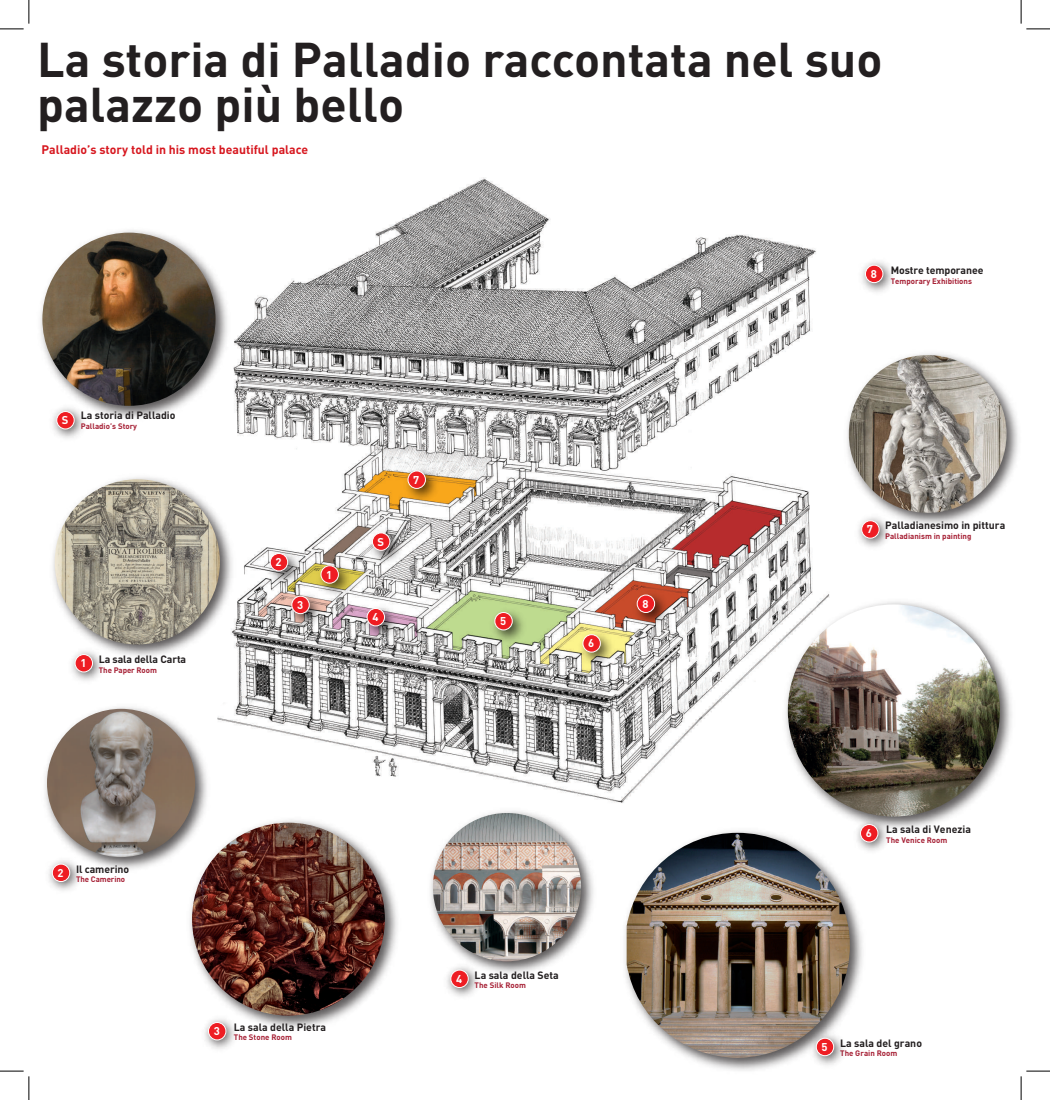
<style>
.page{position:relative;width:1050px;height:1100px;background:#fff}
.page>*{position:absolute;margin:0;border:0;box-sizing:border-box;transform-origin:0 0}
.t1{font:700 48.12px/45.5px "DIN";color:#231f20}
.t2{font:700 12.25px "DIN";color:#d7171f}
.t3{font:700 11.2px "DIN";color:#fff}
.t4{font:700 10.5px "DIN";color:#231f20}
.t5{font:700 7.88px "DIN";color:#a62035}
.s1{font-size:11.2px;color:#fff}
</style>
<div class="page">
<img style="left:241px;top:177px;width:465px;height:626px">
<img style="left:363px;top:524px;width:46px;height:45px">
<div style="left:372px;top:533px;width:18px;height:17px;background:#ee1d23;border-radius:50%"></div>
<div style="left:372px;top:532px;width:18px;height:18px;border:1px solid #fff;border-radius:50%"></div>
<img style="left:399px;top:462px;width:45px;height:45px">
<div style="left:408px;top:471px;width:17px;height:17px;background:#ee1d23;border-radius:50%"></div>
<div style="left:408px;top:471px;width:18px;height:17px;border:1px solid #fff;border-radius:50%"></div>
<img style="left:312px;top:557px;width:45px;height:45px">
<div style="left:321px;top:565px;width:17px;height:18px;background:#ee1d23;border-radius:50%"></div>
<div style="left:321px;top:565px;width:18px;height:18px;border:1px solid #fff;border-radius:50%"></div>
<img style="left:261px;top:545px;width:46px;height:44px">
<div style="left:270px;top:553px;width:18px;height:18px;background:#ee1d23;border-radius:50%"></div>
<div style="left:270px;top:553px;width:18px;height:18px;border:1px solid #fff;border-radius:50%"></div>
<img style="left:283px;top:587px;width:45px;height:45px">
<div style="left:292px;top:596px;width:17px;height:17px;background:#ee1d23;border-radius:50%"></div>
<div style="left:292px;top:596px;width:17px;height:18px;border:1px solid #fff;border-radius:50%"></div>
<img style="left:358px;top:599px;width:45px;height:46px">
<div style="left:367px;top:608px;width:17px;height:18px;background:#ee1d23;border-radius:50%"></div>
<div style="left:367px;top:608px;width:18px;height:18px;border:1px solid #fff;border-radius:50%"></div>
<img style="left:486px;top:603px;width:45px;height:45px">
<div style="left:495px;top:612px;width:17px;height:18px;background:#ee1d23;border-radius:50%"></div>
<div style="left:495px;top:612px;width:17px;height:18px;border:1px solid #fff;border-radius:50%"></div>
<img style="left:574px;top:625px;width:45px;height:46px">
<div style="left:583px;top:634px;width:17px;height:18px;background:#ee1d23;border-radius:50%"></div>
<div style="left:583px;top:634px;width:18px;height:18px;border:1px solid #fff;border-radius:50%"></div>
<img style="left:629px;top:586px;width:44px;height:45px">
<div style="left:637px;top:595px;width:18px;height:17px;background:#ee1d23;border-radius:50%"></div>
<div style="left:637px;top:595px;width:18px;height:17px;border:1px solid #fff;border-radius:50%"></div>
<img style="left:447px;top:981px;width:31px;height:16px">
<div style="left:451px;top:970px;width:17px;height:17px;background:#ee1d23;border-radius:50%"></div>
<div style="left:451px;top:969px;width:17px;height:18px;border:1px solid #fff;border-radius:50%"></div>
<img style="left:205px;top:1035px;width:30px;height:14px">
<div style="left:208px;top:1022px;width:18px;height:17px;background:#ee1d23;border-radius:50%"></div>
<div style="left:208px;top:1022px;width:18px;height:18px;border:1px solid #fff;border-radius:50%"></div>
<img style="left:190px;top:819px;width:208px;height:216px">
<img style="left:192px;top:822px;width:193px;height:193px;border-radius:96px">
<img style="left:624px;top:830px;width:239px;height:241px">
<img style="left:627px;top:832px;width:223px;height:225px">
<img style="left:769px;top:715px;width:243px;height:120px">
<img style="left:788px;top:604px;width:212px;height:212px;border-radius:106px">
<img style="left:40px;top:230px;width:201px;height:206px">
<img style="left:42px;top:233px;width:174px;height:173px;border-radius:87px">
<img style="left:706px;top:234px;width:312px;height:481px">
<img style="left:849px;top:355px;width:157px;height:158px;border-radius:79px">
<img style="left:430px;top:811px;width:164px;height:170px">
<img style="left:433px;top:813px;width:148px;height:148px;border-radius:74px">
<img style="left:45px;top:728px;width:183px;height:178px">
<img style="left:47px;top:709px;width:148px;height:148px;border-radius:74px">
<img style="left:805px;top:1027px;width:45px;height:44px">
<div style="left:816px;top:1038px;width:18px;height:17px;background:#ee1d23;border-radius:50%"></div>
<div style="left:816px;top:1038px;width:18px;height:17px;border:1px solid #fff;border-radius:50%"></div>
<img style="left:849px;top:813px;width:46px;height:45px">
<div style="left:860px;top:824px;width:18px;height:18px;background:#ee1d23;border-radius:50%"></div>
<div style="left:860px;top:824px;width:18px;height:18px;border:1px solid #fff;border-radius:50%"></div>
<img style="left:854px;top:254px;width:45px;height:45px">
<div style="left:865px;top:265px;width:18px;height:18px;background:#ee1d23;border-radius:50%"></div>
<div style="left:865px;top:265px;width:18px;height:18px;border:1px solid #fff;border-radius:50%"></div>
<img style="left:46px;top:400px;width:44px;height:38px">
<div style="left:57px;top:411px;width:17px;height:18px;background:#ee1d23;border-radius:50%"></div>
<div style="left:57px;top:411px;width:17px;height:18px;border:1px solid #fff;border-radius:50%"></div>
<img style="left:850px;top:509px;width:45px;height:45px">
<div style="left:862px;top:520px;width:17px;height:18px;background:#ee1d23;border-radius:50%"></div>
<div style="left:861px;top:520px;width:18px;height:18px;border:1px solid #fff;border-radius:50%"></div>
<img style="left:53px;top:459px;width:205px;height:269px">
<img style="left:55px;top:479px;width:165px;height:165px;border-radius:83px">
<img style="left:45px;top:853px;width:41px;height:44px">
<div style="left:52px;top:864px;width:18px;height:17px;background:#ee1d23;border-radius:50%"></div>
<div style="left:52px;top:864px;width:18px;height:17px;border:1px solid #fff;border-radius:50%"></div>
<svg style="left:0;top:0;width:30px;height:30px"></svg>
<svg style="left:0;top:1070px;width:30px;height:29px"></svg>
<svg style="left:1021px;top:0;width:29px;height:30px"></svg>
<svg style="left:1021px;top:1070px;width:29px;height:29px"></svg>
<h1 class="t1" style="left:37px;top:35px;width:847px">La storia di Palladio raccontata nel suo palazzo più bello</h1>
<p class="t2" style="left:42px;top:142px;width:268px">Palladio’s story told in his most beautiful palace</p>
<p class="t3" style="left:871px;top:266px;width:8px">8</p>
<p class="t4" style="left:891px;top:264px;width:94px">Mostre temporanee</p>
<p class="t5" style="left:891px;top:276px;width:83px">Temporary Exhibitions</p>
<p class="t3" style="left:62px;top:413px;width:8px">S</p>
<p class="t4" style="left:81px;top:409px;width:96px">La storia di Palladio</p>
<p class="t5" style="left:81px;top:421px;width:58px">Palladio’s Story</p>
<p class="t3" style="left:413px;top:472px;width:8px">7</p>
<p class="t3" style="left:80px;top:656px;width:8px">1</p>
<p class="t4" style="left:99px;top:652px;width:89px">La sala della Carta</p>
<p class="t5" style="left:99px;top:664px;width:60px">The Paper Room</p>
<p class="t3" style="left:275px;top:555px;width:8px">2</p>
<p class="t3" style="left:297px;top:597px;width:8px">3</p>
<p class="t3" style="left:326px;top:567px;width:8px">1</p>
<p class="t3" style="left:377px;top:534px;width:8px">S</p>
<p class="t3" style="left:372px;top:610px;width:8px">4</p>
<p class="t3" style="left:500px;top:614px;width:8px">5</p>
<p class="t3" style="left:588px;top:636px;width:8px">6</p>
<p class="t3" style="left:642px;top:596px;width:8px">8</p>
<p class="t4" style="left:58px;top:862px;width:73px"><span class="s1">2</span> Il camerino</p>
<p class="t5" style="left:76px;top:874px;width:51px">The Camerino</p>
<p class="t3" style="left:214px;top:1023px;width:8px">3</p>
<p class="t4" style="left:234px;top:1020px;width:94px">La sala della Pietra</p>
<p class="t5" style="left:234px;top:1032px;width:60px">The Stone Room</p>
<p class="t3" style="left:456px;top:971px;width:8px">4</p>
<p class="t4" style="left:475px;top:968px;width:86px">La sala della Seta</p>
<p class="t5" style="left:475px;top:980px;width:53px">The Silk Room</p>
<p class="t3" style="left:867px;top:522px;width:8px">7</p>
<p class="t4" style="left:885px;top:519px;width:122px">Palladianesimo in pittura</p>
<p class="t5" style="left:885px;top:531px;width:88px">Palladianism in painting</p>
<p class="t3" style="left:866px;top:826px;width:8px">6</p>
<p class="t4" style="left:886px;top:822px;width:86px">La sala di Venezia</p>
<p class="t5" style="left:886px;top:834px;width:63px">The Venice Room</p>
<p class="t3" style="left:821px;top:1039px;width:8px">5</p>
<p class="t4" style="left:840px;top:1036px;width:83px">La sala del grano</p>
<p class="t5" style="left:840px;top:1048px;width:59px">The Grain Room</p>
</div>
